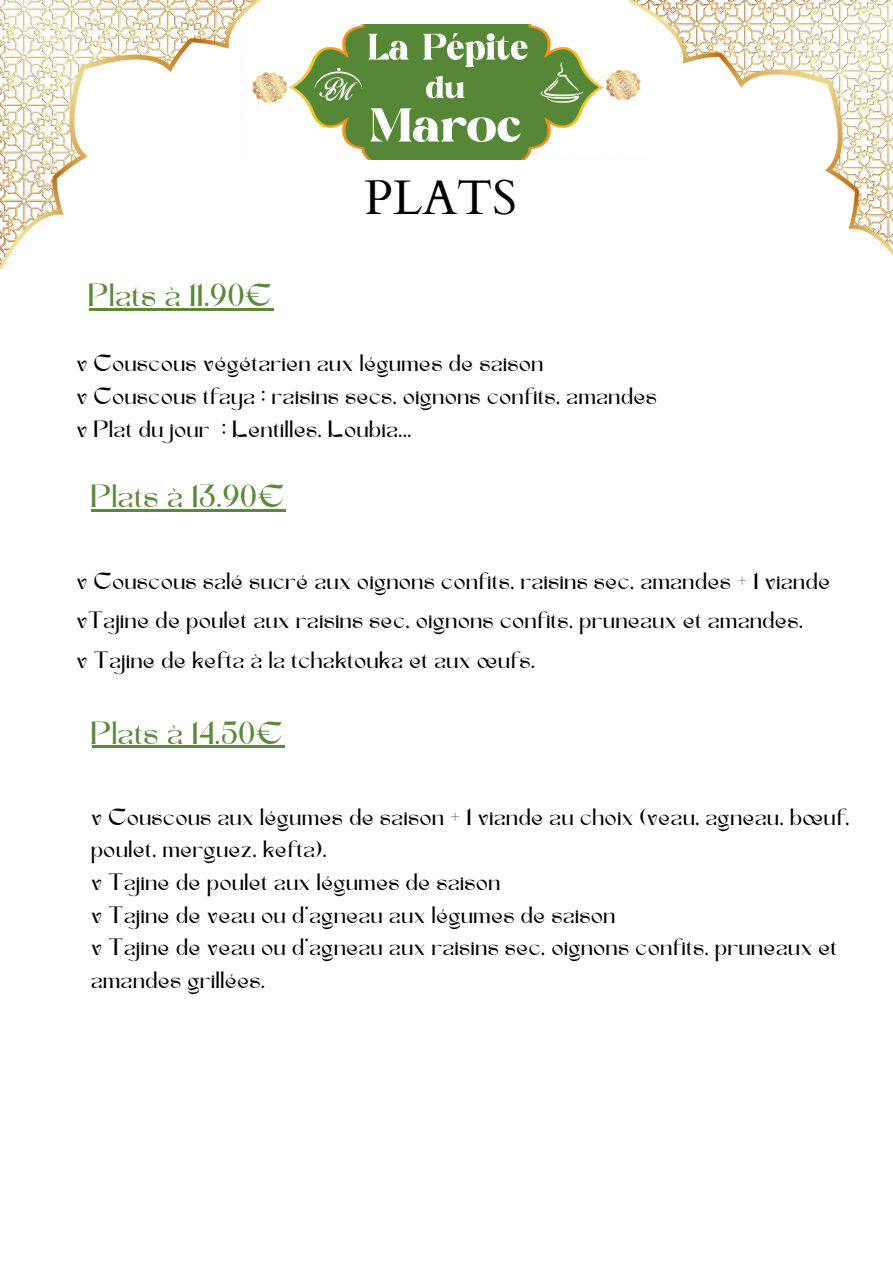
<style>
.page{position:relative;width:893px;height:1263px;background:#fff}
.page>*{position:absolute;margin:0;border:0;box-sizing:border-box;transform-origin:0 0}
.t1{font:48.6px "Cardo";color:#000}
.t2{font:32.03px "SEGO";color:#5a893a}
.t3{font:23.55px/32.6px "SEGO";color:#000}
</style>
<div class="page">
<img style="left:0;top:0;width:261px;height:268px">
<img style="left:629px;top:0;width:264px;height:256px">
<img style="left:241px;top:24px;width:411px;height:135px">
<hr style="left:89px;top:308px;width:184px;height:2px;background:#5a893a">
<hr style="left:92px;top:509px;width:194px;height:2px;background:#5a893a">
<hr style="left:92px;top:745px;width:192px;height:3px;background:#5a893a">
<p class="t2" style="left:89px;top:282px;width:186px">Plats à 11.90€</p>
<p class="t1" style="left:364px;top:166px;width:154px">PLATS</p>
<p class="t3" style="left:77px;top:349px;width:469px">v Couscous végétarien aux légumes de saison</p>
<p class="t3" style="left:77px;top:382px;width:582px">v Couscous tfaya : raisins secs, oignons confits, amandes</p>
<h2 class="t3" style="left:77px;top:414px;width:337px">v Plat du jour : Lentilles, Loubia...</h2>
<p class="t2" style="left:92px;top:483px;width:196px">Plats à 13.90€</p>
<p class="t3" style="left:77px;top:566px;width:756px">v Couscous salé sucré aux oignons confits, raisins sec, amandes + 1 viande</p>
<p class="t3" style="left:77px;top:606px;width:728px">vTajine de poulet aux raisins sec, oignons confits, pruneaux et amandes.</p>
<h1 class="t3" style="left:77px;top:645px;width:460px">v Tajine de kefta à la tchaktouka et aux œufs.</h1>
<p class="t2" style="left:92px;top:720px;width:194px">Plats à 14.50€</p>
<p class="t3" style="left:92px;top:802px;width:760px">v Couscous aux légumes de saison + 1 viande au choix (veau, agneau, bœuf, poulet, merguez, kefta).</p>
<p class="t3" style="left:92px;top:868px;width:411px">v Tajine de poulet aux légumes de saison</p>
<p class="t3" style="left:92px;top:900px;width:526px">v Tajine de veau ou d’agneau aux légumes de saison</p>
<h2 class="t3" style="left:92px;top:933px;width:748px">v Tajine de veau ou d’agneau aux raisins sec, oignons confits, pruneaux et amandes grillées.</h2>
</div>
